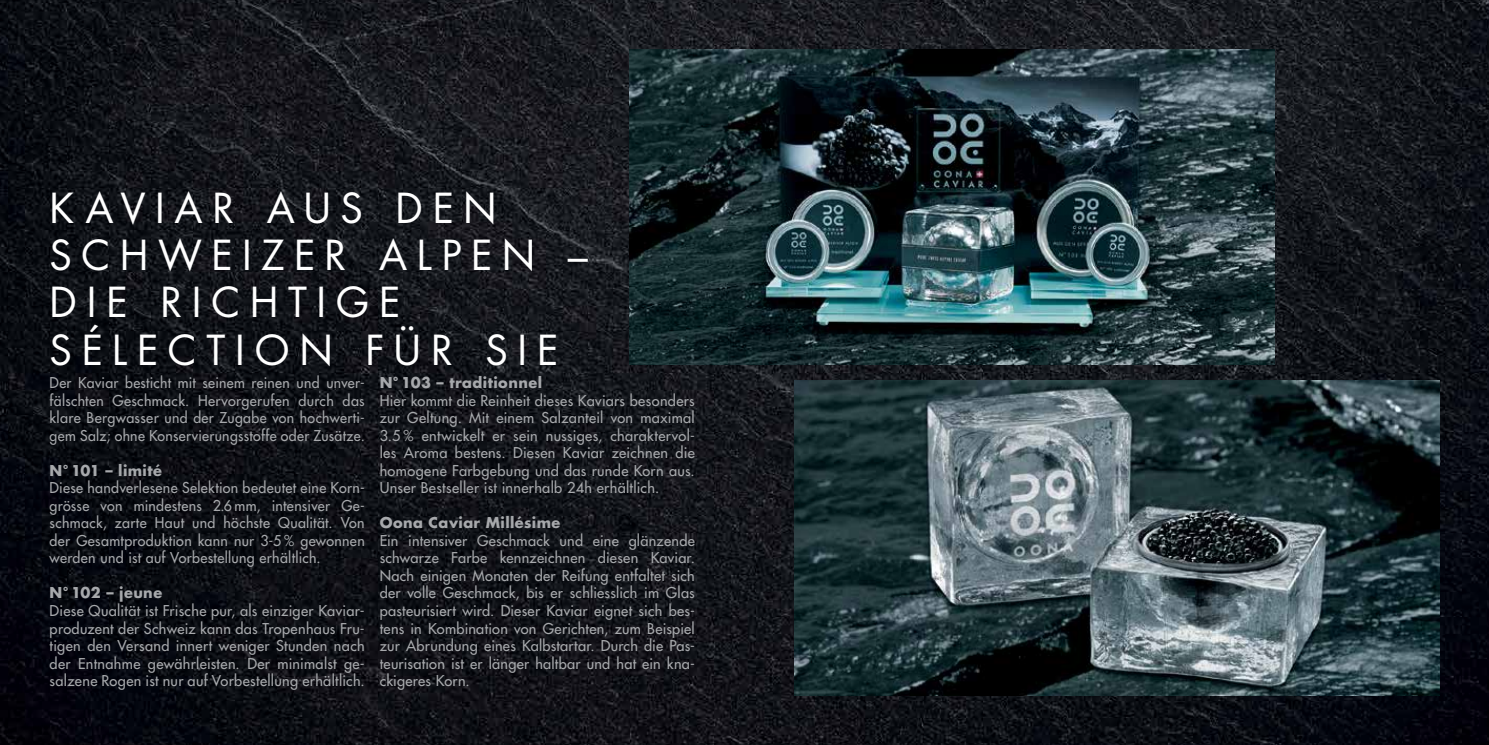
<style>
.page{position:relative;width:1489px;height:745px;background:#fff}
.page>*{position:absolute;margin:0;border:0;box-sizing:border-box;transform-origin:0 0}
.t1{font:40.25px/47.2px "Futura Std";letter-spacing:.235em;color:#fff}
.t2{font:500 14.53px/17.5px "Futura Std";letter-spacing:.02em;color:#a7a9ac;text-align:justify}
.t3{font:700 14.53px "Futura Std";letter-spacing:.03em;color:#a7a9ac}
</style>
<div class="page">
<img style="left:0;top:0;width:1488px;height:744px">
<img style="left:794px;top:380px;width:645px;height:314px">
<img style="left:629px;top:50px;width:645px;height:314px">
<h1 class="t1" style="left:50px;top:185px;width:540px">KAVIAR AUS DEN<br>SCHWEIZER ALPEN –<br>DIE RICHTIGE<br>SÉLECTION FÜR SIE</h1>
<p class="t2" style="left:50px;top:374px;width:317px">Der Kaviar besticht mit seinem reinen und unver&shy;fälschten Geschmack. Hervorgerufen durch das klare Bergwasser und der Zugabe von hochwerti&shy;gem Salz; ohne Konservierungsstoffe oder Zusätze.</p>
<p class="t3" style="left:50px;top:460px;width:114px">N°101 – limité</p>
<p class="t2" style="left:50px;top:479px;width:317px">Diese handverlesene Selektion bedeutet eine Korn&shy;grösse von mindestens 2.6 mm, intensiver Ge&shy;schmack, zarte Haut und höchste Qualität. Von der Gesamtproduktion kann nur 3-5 % gewonnen werden und ist auf Vorbestellung erhältlich.</p>
<p class="t3" style="left:50px;top:583px;width:114px">N°102 – jeune</p>
<p class="t2" style="left:50px;top:601px;width:317px">Diese Qualität ist Frische pur, als einziger Kaviar&shy;produzent der Schweiz kann das Tropenhaus Fru&shy;tigen den Versand innert weniger Stunden nach der Entnahme gewährleisten. Der minimalst ge&shy;salzene Rogen ist nur auf Vorbestellung erhältlich.</p>
<p class="t3" style="left:379px;top:373px;width:164px">N°103 – traditionnel</p>
<p class="t2" style="left:379px;top:391px;width:317px">Hier kommt die Reinheit dieses Kaviars besonders zur Geltung. Mit einem Salzanteil von maximal 3.5 % entwickelt er sein nussiges, charaktervol&shy;les Aroma bestens. Diesen Kaviar zeichnen die homogene Farbgebung und das runde Korn aus.<br>Unser Bestseller ist innerhalb 24h erhältlich.</p>
<p class="t3" style="left:379px;top:513px;width:182px">Oona Caviar Millésime</p>
<p class="t2" style="left:379px;top:531px;width:317px">Ein intensiver Geschmack und eine glänzende schwarze Farbe kennzeichnen diesen Kaviar.<br>Nach einigen Monaten der Reifung entfaltet sich der volle Geschmack, bis er schliesslich im Glas pasteurisiert wird. Dieser Kaviar eignet sich bes&shy;tens in Kombination von Gerichten, zum Beispiel zur Abrundung eines Kalbstartar. Durch die Pas&shy;teurisation ist er länger haltbar und hat ein kna&shy;ckigeres Korn.</p>
</div>
